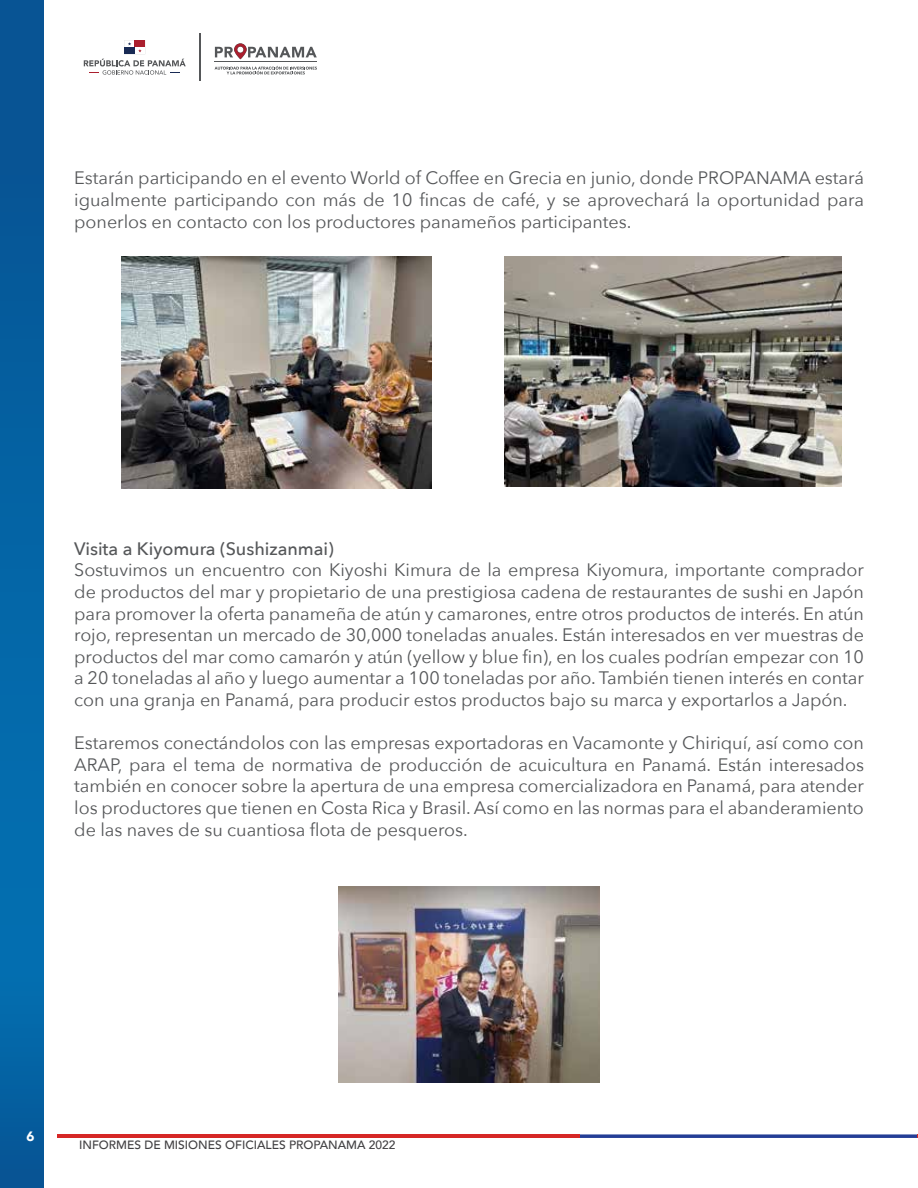
<style>
.page{position:relative;width:918px;height:1188px;background:#fff}
.page>*{position:absolute;margin:0;border:0;box-sizing:border-box;transform-origin:0 0}
.t1{font:18px/21.6px "Avenir Next";color:#555759;text-align:justify}
.t2{font:500 18px "Avenir Next";color:#555759}
.t3{font:900 13.5px "Avenir";color:#fff}
.t4{font:500 12px "Avenir";color:#414042}
</style>
<div class="page">
<svg style="left:0;top:0;width:43px;height:1188px;background:#0461a2"></svg>
<hr style="left:57px;top:1134px;width:522px;height:4px;background:#d62726">
<svg style="left:579px;top:1134px;width:339px;height:4px"></svg>
<svg style="left:215px;top:66px;width:102px;height:8px"></svg>
<svg style="left:215px;top:43px;width:102px;height:16px"></svg>
<hr style="left:215px;top:62px;width:102px;height:1px;background:#555759">
<svg style="left:84px;top:40px;width:102px;height:35px"></svg>
<hr style="left:200px;top:34px;width:1px;height:47px;background:#555759">
<img style="left:122px;top:256px;width:309px;height:232px">
<img style="left:505px;top:256px;width:337px;height:231px">
<img style="left:338px;top:887px;width:262px;height:195px">
<p class="t1" style="left:74px;top:166px;width:791px">Estarán participando en el evento World of Coffee en Grecia en junio, donde PROPANAMA estará igualmente participando con más de 10 fincas de café, y se aprovechará la oportunidad para ponerlos en contacto con los productores panameños participantes.</p>
<p class="t2" style="left:74px;top:533px;width:261px">Visita a Kiyomura (Sushizanmai)</p>
<p class="t1" style="left:74px;top:559px;width:791px">Sostuvimos un encuentro con Kiyoshi Kimura de la empresa Kiyomura, importante comprador de productos del mar y propietario de una prestigiosa cadena de restaurantes de sushi en Japón para promover la oferta panameña de atún y camarones, entre otros productos de interés. En atún rojo, representan un mercado de 30,000 toneladas anuales. Están interesados en ver muestras de productos del mar como camarón y atún (yellow y blue fin), en los cuales podrían empezar con 10 a 20 toneladas al año y luego aumentar a 100 toneladas por año. También tienen interés en contar con una granja en Panamá, para producir estos productos bajo su marca y exportarlos a Japón.</p>
<p class="t1" style="left:74px;top:731px;width:791px">Estaremos conectándolos con las empresas exportadoras en Vacamonte y Chiriquí, así como con ARAP, para el tema de normativa de producción de acuicultura en Panamá. Están interesados también en conocer sobre la apertura de una empresa comercializadora en Panamá, para atender los productores que tienen en Costa Rica y Brasil. Así como en las normas para el abanderamiento de las naves de su cuantiosa flota de pesqueros.</p>
<p class="t3" style="left:26px;top:1125px;width:9px">6</p>
<p class="t4" style="left:79px;top:1135px;width:318px">INFORMES DE MISIONES OFICIALES PROPANAMA 2022</p>
</div>
